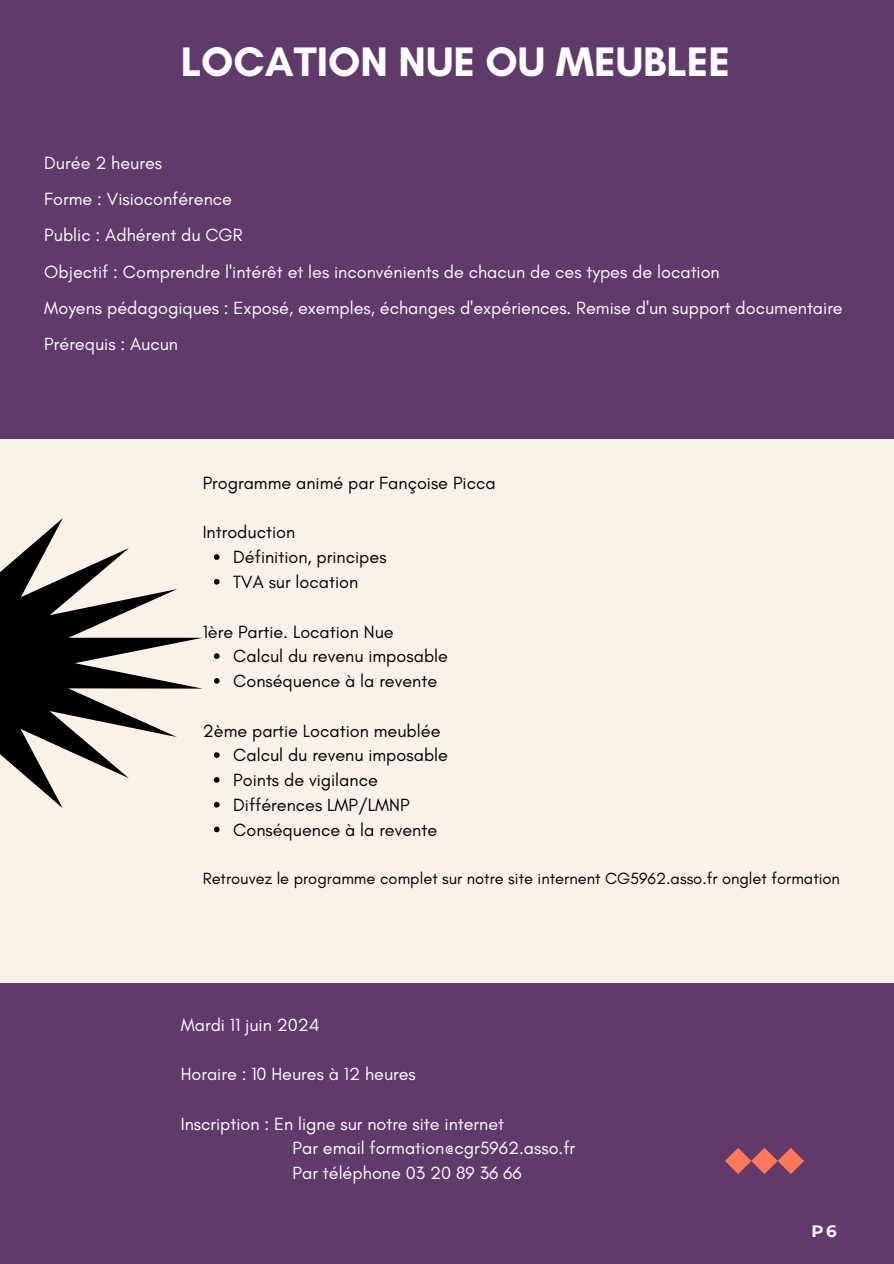
<style>
.page{position:relative;width:894px;height:1264px;background:#fff}
.page>*{position:absolute;margin:0;border:0;box-sizing:border-box;transform-origin:0 0}
.t1{font:700 42px "Glacial Indifference";color:#fff}
.t2{font:18px/36px "Glacial Indifference";color:#fff}
.t3{font:18px "Glacial Indifference";color:#000}
.t4{font:16.5px "Glacial Indifference";color:#000}
.t5{font:700 16.5px "Montserrat";color:#fff}
</style>
<div class="page">
<div style="left:0;top:0;width:893px;height:1263px;background:#613a6c"></div>
<div style="left:0;top:440px;width:893px;height:542px;background:#faf2e9"></div>
<svg style="left:0;top:518px;width:202px;height:290px"></svg>
<svg style="left:725px;top:1148px;width:78px;height:25px"></svg>
<svg style="left:214px;top:554px;width:5px;height:6px"></svg>
<svg style="left:214px;top:579px;width:5px;height:5px"></svg>
<svg style="left:214px;top:653px;width:5px;height:6px"></svg>
<svg style="left:214px;top:678px;width:5px;height:5px"></svg>
<svg style="left:214px;top:752px;width:5px;height:6px"></svg>
<svg style="left:214px;top:777px;width:5px;height:5px"></svg>
<svg style="left:214px;top:801px;width:5px;height:6px"></svg>
<svg style="left:214px;top:826px;width:5px;height:6px"></svg>
<h1 class="t1" style="left:181px;top:36px;width:550px">LOCATION NUE OU MEUBLEE</h1>
<p class="t2" style="left:44px;top:145px;width:799px">Durée 2 heures<br>Forme : Visioconférence<br>Public : Adhérent du CGR<br>Objectif : Comprendre l'intérêt et les inconvénients de chacun de ces types de location<br>Moyens pédagogiques : Exposé, exemples, échanges d'expériences. Remise d'un support documentaire Prérequis : Aucun</p>
<p class="t3" style="left:203px;top:472px;width:294px">Programme animé par Fançoise Picca</p>
<p class="t3" style="left:203px;top:521px;width:94px">Introduction</p>
<p class="t3" style="left:233px;top:546px;width:155px">Définition, principes</p>
<p class="t3" style="left:233px;top:571px;width:126px">TVA sur location</p>
<p class="t3" style="left:203px;top:620px;width:192px">1ère Partie. Location Nue</p>
<p class="t3" style="left:233px;top:645px;width:216px">Calcul du revenu imposable</p>
<p class="t3" style="left:233px;top:670px;width:205px">Conséquence à la revente</p>
<p class="t3" style="left:203px;top:719px;width:239px">2ème partie Location meublée</p>
<p class="t3" style="left:233px;top:744px;width:216px">Calcul du revenu imposable</p>
<p class="t3" style="left:233px;top:769px;width:146px">Points de vigilance</p>
<p class="t3" style="left:233px;top:793px;width:178px">Différences LMP/LMNP</p>
<p class="t3" style="left:233px;top:818px;width:205px">Conséquence à la revente</p>
<p class="t4" style="left:203px;top:868px;width:638px">Retrouvez le programme complet sur notre site internent CG5962.asso.fr onglet formation</p>
<p class="t2" style="left:181px;top:1006px;width:141px">Mardi 11 juin 2024</p>
<p class="t2" style="left:181px;top:1055px;width:236px">Horaire : 10 Heures à 12 heures</p>
<p class="t2" style="left:181px;top:1105px;width:325px">Inscription : En ligne sur notre site internet</p>
<p class="t2" style="left:292px;top:1129px;width:284px">Par email formation@cgr5962.asso.fr</p>
<p class="t2" style="left:292px;top:1154px;width:230px">Par téléphone 03 20 89 36 66</p>
<p class="t5" style="left:811px;top:1220px;width:27px">P6</p>
</div>
